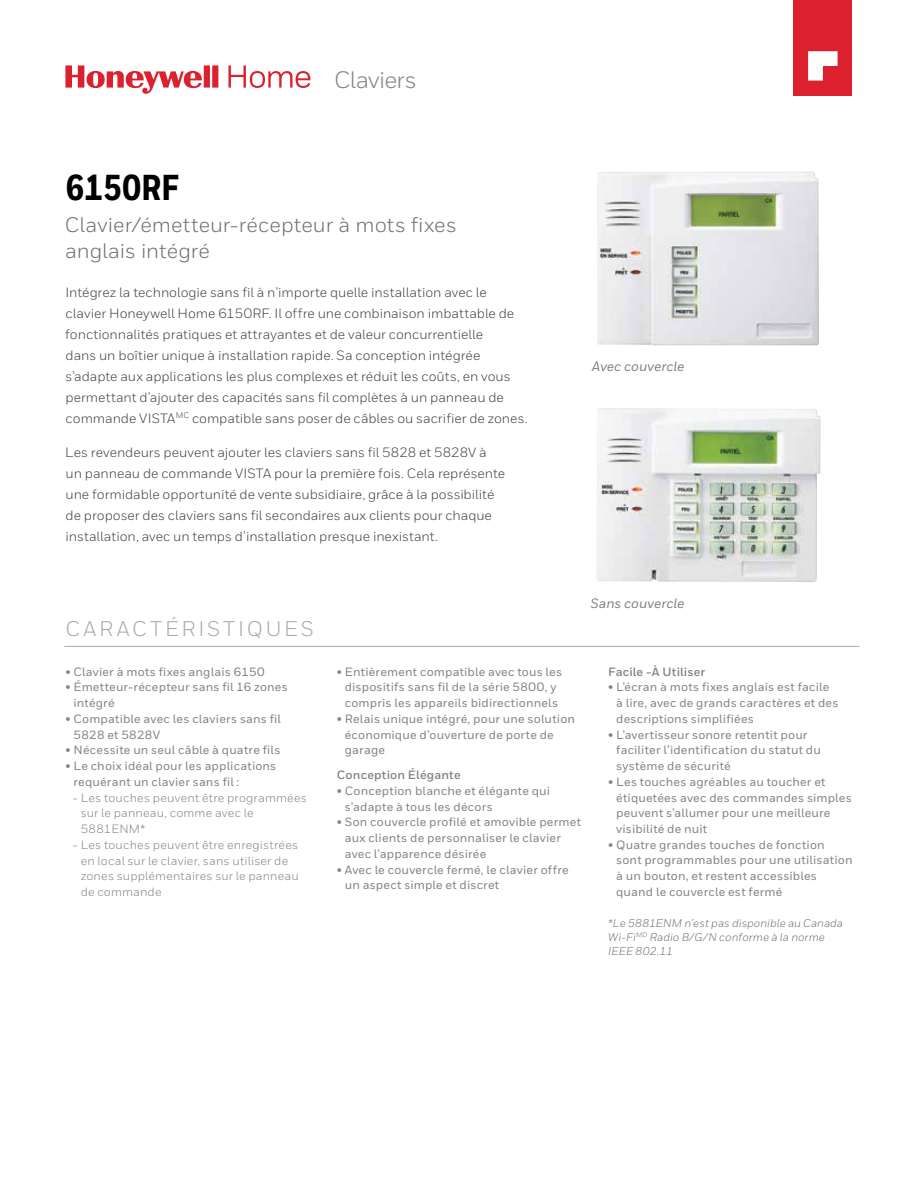
<style>
.page{position:relative;width:918px;height:1188px;background:#fff}
.page>*{position:absolute;margin:0;border:0;box-sizing:border-box;transform-origin:0 0}
.t1{font:800 36px "Honeywell Cond";letter-spacing:-.005em;color:#000}
.t2{font:23.7px "Honeywell Sans";letter-spacing:-.03em;color:#808285}
.t3{font:21.15px "Honeywell Sans";letter-spacing:.14em;color:#a7a9ac}
.t4{font:21px/25.5px "Honeywell Sans";letter-spacing:.005em;color:#6d6e71}
.t5{font:13.5px/21px "Honeywell Sans";color:#414042}
.t6{font:italic 500 13.5px "Honeywell Sans";color:#808285}
.t7{font:500 12px/15.8px "Honeywell Sans";letter-spacing:.015em;color:#808285}
.t8{font:12px/15.8px "Honeywell Sans";letter-spacing:.015em;color:#808285}
.t9{font:700 12px "Honeywell Sans";letter-spacing:.015em;color:#808285}
.t10{font:italic 11.25px/14.2px "Honeywell Sans";letter-spacing:.005em;color:#6d6e71}
</style>
<div class="page">
<svg style="left:65px;top:65px;width:245px;height:29px"></svg>
<hr style="left:64px;top:646px;width:795px;height:1px;background:#a7a9ac">
<div style="left:793px;top:0;width:59px;height:95px;background:#dc202e"></div>
<svg style="left:808px;top:51px;width:30px;height:30px"></svg>
<img style="left:597px;top:171px;width:222px;height:174px">
<img style="left:597px;top:408px;width:224px;height:174px">
<h2 class="t2" style="left:334px;top:65px;width:84px">Claviers</h2>
<h1 class="t1" style="left:65px;top:166px;width:115px">6150RF</h1>
<h3 class="t4" style="left:65px;top:212px;width:393px">Clavier/émetteur-récepteur à mots fixes anglais intégré</h3>
<p class="t5" style="left:65px;top:282px;width:464px">Intégrez la technologie sans fil à n’importe quelle installation avec le clavier Honeywell Home 6150RF. Il offre une combinaison imbattable de fonctionnalités pratiques et attrayantes et de valeur concurrentielle<br>dans un boîtier unique à installation rapide. Sa conception intégrée s’adapte aux applications les plus complexes et réduit les coûts, en vous permettant d’ajouter des capacités sans fil complètes à un panneau de commande VISTA<sup>MC</sup> compatible sans poser de câbles ou sacrifier de zones.</p>
<p class="t5" style="left:65px;top:442px;width:442px">Les revendeurs peuvent ajouter les claviers sans fil 5828 et 5828V à un panneau de commande VISTA pour la première fois. Cela représente une formidable opportunité de vente subsidiaire, grâce à la possibilité de proposer des claviers sans fil secondaires aux clients pour chaque installation, avec un temps d’installation presque inexistant.</p>
<p class="t6" style="left:592px;top:358px;width:94px">Avec couvercle</p>
<h3 class="t3" style="left:65px;top:616px;width:250px">CARACTÉRISTIQUES</h3>
<p class="t7" style="left:65px;top:664px;width:201px">• Clavier à mots fixes anglais 6150</p>
<p class="t7" style="left:73px;top:680px;width:216px;text-indent:-8px">• Émetteur-récepteur sans fil 16 zones intégré</p>
<p class="t7" style="left:73px;top:711px;width:209px;text-indent:-8px">• Compatible avec les claviers sans fil<br>5828 et 5828V</p>
<p class="t7" style="left:65px;top:743px;width:217px">• Nécessite un seul câble à quatre fils</p>
<p class="t7" style="left:73px;top:758px;width:205px;text-indent:-8px">• Le choix idéal pour les applications requérant un clavier sans fil :</p>
<p class="t8" style="left:81px;top:790px;width:228px;text-indent:-8px">- Les touches peuvent être programmées sur le panneau, comme avec le<br>5881ENM*</p>
<p class="t8" style="left:81px;top:837px;width:220px;text-indent:-8px">- Les touches peuvent être enregistrées en local sur le clavier, sans utiliser de zones supplémentaires sur le panneau de commande</p>
<p class="t6" style="left:590px;top:595px;width:96px">Sans couvercle</p>
<p class="t7" style="left:337px;top:664px;width:227px;text-align:center">• Entièrement compatible avec tous les dispositifs sans fil de la série 5800, y compris les appareils bidirectionnels</p>
<p class="t7" style="left:345px;top:711px;width:232px;text-indent:-8px">• Relais unique intégré, pour une solution économique d’ouverture de porte de garage</p>
<p class="t9" style="left:337px;top:768px;width:125px">Conception Élégante</p>
<p class="t7" style="left:345px;top:783px;width:207px;text-indent:-8px">• Conception blanche et élégante qui s’adapte à tous les décors</p>
<p class="t7" style="left:345px;top:815px;width:238px;text-indent:-8px">• Son couvercle profilé et amovible permet aux clients de personnaliser le clavier avec l’apparence désirée</p>
<p class="t7" style="left:345px;top:862px;width:225px;text-indent:-8px">• Avec le couvercle fermé, le clavier offre un aspect simple et discret</p>
<p class="t9" style="left:608px;top:664px;width:99px">Facile ‑À Utiliser</p>
<p class="t7" style="left:616px;top:679px;width:224px;text-indent:-8px">• L’écran à mots fixes anglais est facile à lire, avec de grands caractères et des descriptions simplifiées</p>
<p class="t7" style="left:616px;top:727px;width:206px;text-indent:-8px">• L’avertisseur sonore retentit pour faciliter l’identification du statut du système de sécurité</p>
<p class="t7" style="left:616px;top:774px;width:237px;text-indent:-8px">• Les touches agréables au toucher et étiquetées avec des commandes simples peuvent s’allumer pour une meilleure visibilité de nuit</p>
<p class="t7" style="left:616px;top:837px;width:238px;text-indent:-8px">• Quatre grandes touches de fonction sont programmables pour une utilisation à un bouton, et restent accessibles quand le couvercle est fermé</p>
<p class="t10" style="left:608px;top:916px;width:236px">*Le 5881ENM n’est pas disponible au Canada<br>Wi-Fi<sup>MD</sup> Radio B/G/N conforme à la norme<br>IEEE 802.11</p>
</div>
